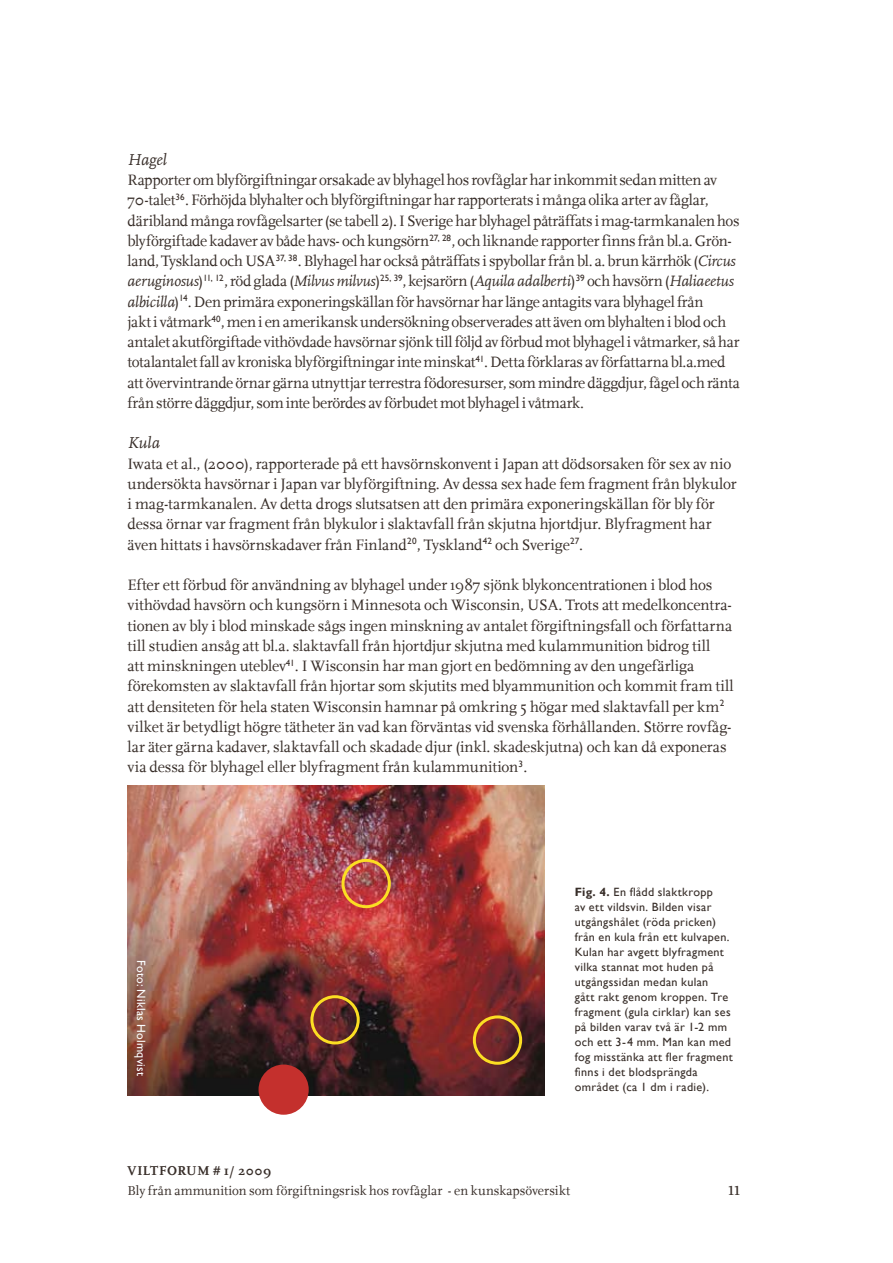
<style>
.page{position:relative;width:893px;height:1263px;background:#fff}
.page>*{position:absolute;margin:0;border:0;box-sizing:border-box;transform-origin:0 0}
.t1{font:19.5px "Scala";color:#372d28}
.t2{font:italic 16.5px "Scala";letter-spacing:.005em;color:#372d28}
.t3{font:15.75px/20.2px "Scala";letter-spacing:-.01em;color:#372d28}
.t4{font:italic 15.75px "Scala LF";letter-spacing:-.015em;color:#372d28}
.t5{font:13.5px "Scala";letter-spacing:.005em;color:#372d28}
.t6{font:700 13.5px "Scala";letter-spacing:.035em;color:#372d28}
.t7{font:12px/15px "Gill Sans";letter-spacing:.03em;color:#372d28}
.t8{font:12px "Gill Sans";letter-spacing:.02em;color:#fcfefe}
.s1{font-family:"Scala LF";font-style:italic}
.s2{font-family:"Scala";font-style:normal}
.s3{font-weight:700}
</style>
<div class="page">
<img style="left:128px;top:785px;width:416px;height:310px">
<div style="left:259px;top:1064px;width:50px;height:51px;background:#c4302d;border-radius:50%"></div>
<div style="left:341px;top:859px;width:50px;height:49px;border:3px solid #fbde23;border-radius:50%"></div>
<div style="left:473px;top:1015px;width:49px;height:50px;border:3px solid #fbde23;border-radius:50%"></div>
<div style="left:310px;top:995px;width:50px;height:49px;border:3px solid #fbde23;border-radius:50%"></div>
<p class="t2" style="left:128px;top:151px;width:41px">Hagel</p>
<p class="t3" style="left:128px;top:170px;width:614px">Rapporter om blyförgiftningar orsakade av blyhagel hos rovfåglar har inkommit sedan mitten av 70-talet<sup>36</sup>. Förhöjda blyhalter och blyförgiftningar har rapporterats i många olika arter av fåglar, däribland många rovfågelsarter (se tabell 2). I Sverige har blyhagel påträffats i mag-tarmkanalen hos blyförgiftade kadaver av både havs- och kungsörn<sup>27,</sup> <sup>28</sup>, och liknande rapporter finns från bl.a. Grön&shy;land, Tyskland och USA<sup>37,</sup> <sup>38</sup>. Blyhagel har också påträffats i spybollar från bl. a. brun kärrhök (<span class="s1">Circus</span></p>
<p class="t4" style="left:128px;top:273px;width:608px">aeruginosus<span class="s2">)</span><sup>11,</sup> <sup>12</sup><span class="s2">, röd glada (</span>Milvus milvus<span class="s2">)</span><sup>25,</sup> <sup>39</sup><span class="s2">, kejsarörn (</span>Aquila adalberti<span class="s2">)</span><sup>39</sup> <span class="s2">och havsörn (</span>Haliaeetus</p>
<p class="t3" style="left:128px;top:292px;width:614px"><span class="s1">albicilla</span>)<sup>14</sup>. Den primära exponeringskällan för havsörnar har länge antagits vara blyhagel från<br>jakt i våtmark<sup>40</sup>, men i en amerikansk undersökning observerades att även om blyhalten i blod och antalet akutförgiftade vithövdade havsörnar sjönk till följd av förbud mot blyhagel i våtmarker, så har totalantalet fall av kroniska blyförgiftningar inte minskat<sup>41</sup>. Detta förklaras av författarna bl.a.med att övervintrande örnar gärna utnyttjar terrestra födoresurser, som mindre däggdjur, fågel och ränta från större däggdjur, som inte berördes av förbudet mot blyhagel i våtmark.</p>
<p class="t2" style="left:128px;top:434px;width:34px">Kula</p>
<p class="t3" style="left:128px;top:454px;width:611px">Iwata et al., (2000), rapporterade på ett havsörnskonvent i Japan att dödsorsaken för sex av nio undersökta havsörnar i Japan var blyförgiftning. Av dessa sex hade fem fragment från blykulor i mag-tarmkanalen. Av detta drogs slutsatsen att den primära exponeringskällan för bly för dessa örnar var fragment från blykulor i slaktavfall från skjutna hjortdjur. Blyfragment har även hittats i havsörnskadaver från Finland<sup>20</sup>, Tyskland<sup>42</sup> och Sverige<sup>27</sup>.</p>
<p class="t3" style="left:128px;top:575px;width:608px">Efter ett förbud för användning av blyhagel under 1987 sjönk blykoncentrationen i blod hos vithövdad havsörn och kungsörn i Minnesota och Wisconsin, USA. Trots att medelkoncentra&shy;tionen av bly i blod minskade sågs ingen minskning av antalet förgiftningsfall och författarna till studien ansåg att bl.a. slaktavfall från hjortdjur skjutna med kulammunition bidrog till<br>att minskningen uteblev<sup>41</sup>. I Wisconsin har man gjort en bedömning av den ungefärliga förekomsten av slaktavfall från hjortar som skjutits med blyammunition och kommit fram till att densiteten för hela staten Wisconsin hamnar på omkring 5 högar med slaktavfall per km<sup>2 </sup>vilket är betydligt högre tätheter än vad kan förväntas vid svenska förhållanden. Större rovfåg&shy;lar äter gärna kadaver, slaktavfall och skadade djur (inkl. skadeskjutna) och kan då exponeras via dessa för blyhagel eller blyfragment från kulammunition<sup>3</sup>.</p>
<p class="t8" style="left:148px;top:960px;width:117px;rotate:90deg">Foto: Niklas Holmqvist</p>
<p class="t7" style="left:575px;top:884px;width:160px"><span class="s3">Fig. 4.</span> En flådd slaktkropp<br>av ett vildsvin. Bilden visar utgångshålet (röda pricken) från en kula från ett kulvapen.<br>Kulan har avgett blyfragment vilka stannat mot huden på utgångssidan medan kulan<br>gått rakt genom kroppen. Tre fragment (gula cirklar) kan ses på bilden varav två är 1-2 mm och ett 3-4 mm. Man kan med fog misstänka att fler fragment finns i det blodsprängda området (ca 1 dm i radie).</p>
<p class="t6" style="left:128px;top:1163px;width:145px">VILTFORUM # 1/ 2009</p>
<p class="t5" style="left:128px;top:1183px;width:444px">Bly från ammunition som förgiftningsrisk hos rovfåglar - en kunskapsöversikt</p>
<p class="t1" style="left:728px;top:1178px;width:13px">11</p>
</div>
